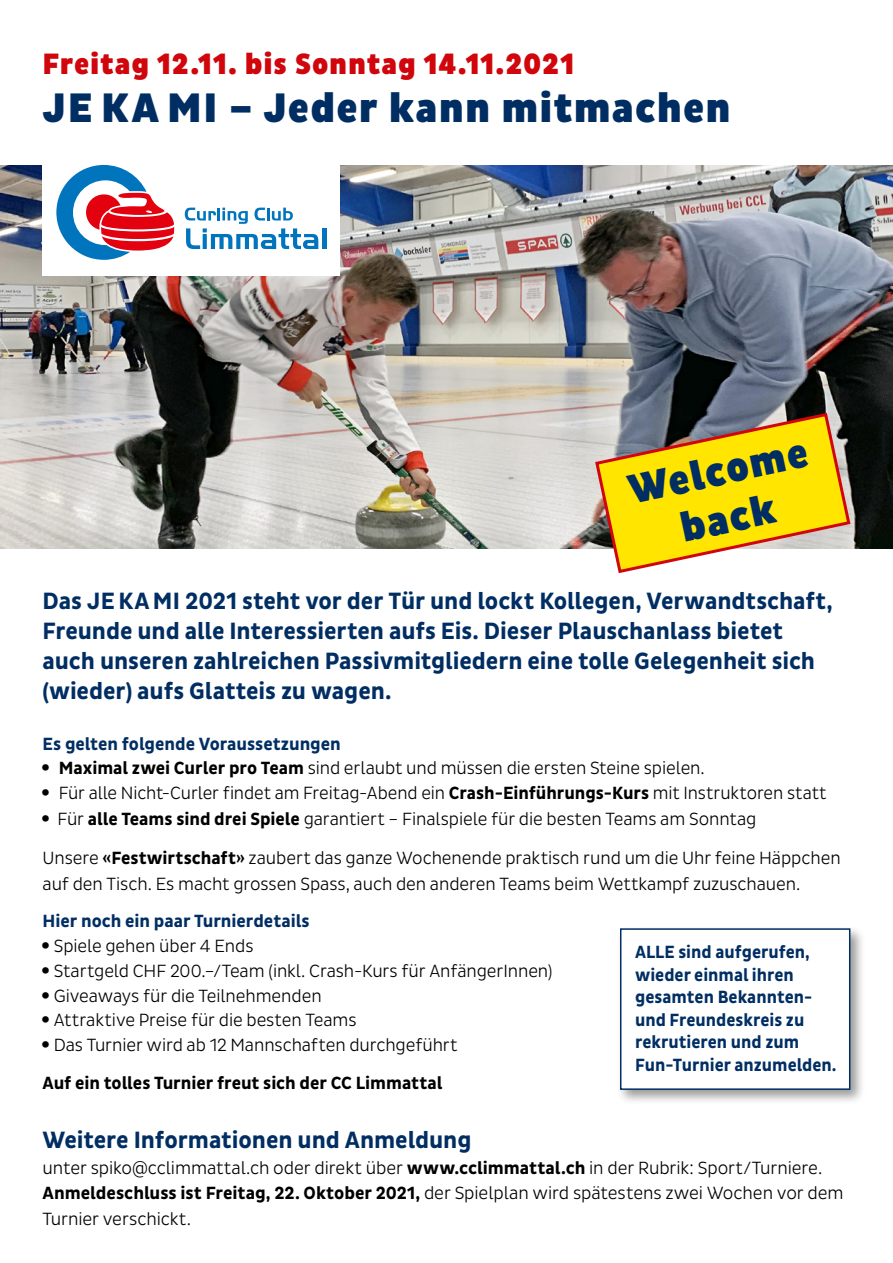
<style>
.page{position:relative;width:893px;height:1263px;background:#fff}
.page>*{position:absolute;margin:0;border:0;box-sizing:border-box;transform-origin:0 0}
.t1{font:900 42px/48px "Pluto Sans Cond";letter-spacing:.025em;color:#002e63;text-align:center}
.t2{font:900 30px "Pluto Sans Cond";letter-spacing:.025em;color:#d1050c}
.t3{font:700 24px/30px "Pluto Sans Cond";letter-spacing:-.005em;color:#002e63}
.t4{font:300 18px/25.5px "Pluto Sans Cond";letter-spacing:-.005em;color:#000}
.t5{font:700 18px/22.5px "Pluto Sans Cond";color:#002e63}
.s1{font-family:"Univers Com 65";font-weight:700}
.s2{font-weight:700}
</style>
<div class="page">
<img style="left:0;top:166px;width:893px;height:383px">
<div style="left:617px;top:925px;width:249px;height:180px;background:#000;opacity:.4"></div>
<div style="left:620px;top:928px;width:230px;height:162px;background:#fff;border:2px solid #002e63"></div>
<div style="left:43px;top:154px;width:297px;height:122px;background:#fff"></div>
<hr style="left:322px;top:228px;width:4px;height:21px;background:#0075be">
<svg style="left:185px;top:208px;width:133px;height:41px"></svg>
<svg style="left:56px;top:165px;width:118px;height:95px"></svg>
<svg style="left:593px;top:411px;width:259px;height:162px"></svg>
<h2 class="t2" style="left:43px;top:47px;width:533px">Freitag 12.11. bis Sonntag 14.11.2021</h2>
<h1 class="t1" style="left:43px;top:85px;width:689px">JE KA MI – Jeder kann mitmachen</h1>
<h1 class="t1" style="left:624px;top:468px;width:184px;rotate:-12deg">Welcome back</h1>
<p class="t3" style="left:43px;top:586px;width:792px">Das JEKA MI 2021 steht vor der Tür und lockt Kollegen, Verwandtschaft, Freunde und alle Interessierten aufs Eis. Dieser Plauschanlass bietet auch unseren zahlreichen Passivmitgliedern eine tolle Gelegenheit sich (wieder) aufs Glatteis zu wagen.</p>
<p class="t5" style="left:43px;top:733px;width:300px">Es gelten folgende Voraussetzungen</p>
<p class="t4" style="left:43px;top:756px;width:664px"><span class="s1">•</span> <span class="s2">Maximal zwei Curler pro Team</span> sind erlaubt und müssen die ersten Steine spielen.</p>
<p class="t4" style="left:43px;top:780px;width:786px"><span class="s1">•</span> Für alle Nicht-Curler findet am Freitag-Abend ein <span class="s2">Crash-Einführungs-Kurs</span> mit Instruktoren statt</p>
<p class="t4" style="left:43px;top:806px;width:715px"><span class="s1">•</span> Für <span class="s2">alle Teams sind drei Spiele</span> garantiert – Finalspiele für die besten Teams am Sonntag</p>
<p class="t4" style="left:43px;top:846px;width:800px">Unsere <span class="s2">«Festwirtschaft»</span> zaubert das ganze Wochenende praktisch rund um die Uhr feine Häppchen auf den Tisch. Es macht grossen Spass, auch den anderen Teams beim Wettkampf zuzuschauen.</p>
<p class="t5" style="left:43px;top:910px;width:269px">Hier noch ein paar Turnierdetails</p>
<p class="t4" style="left:43px;top:933px;width:213px"><span class="s1">•</span> Spiele gehen über 4 Ends</p>
<p class="t4" style="left:43px;top:958px;width:511px"><span class="s1">•</span> Startgeld CHF 200.–/Team (inkl. Crash-Kurs für AnfängerInnen)</p>
<p class="t4" style="left:43px;top:983px;width:281px"><span class="s1">•</span> Giveaways für die Teilnehmenden</p>
<p class="t4" style="left:43px;top:1008px;width:316px"><span class="s1">•</span> Attraktive Preise für die besten Teams</p>
<p class="t4" style="left:43px;top:1026px;width:417px;line-height:37.5px"><span class="s1">•</span> Das Turnier wird ab 12 Mannschaften durchgeführt<br><span class="s2">Auf ein tolles Turnier freut sich der CC Limmattal</span></p>
<p class="t5" style="left:635px;top:941px;width:203px">ALLE sind aufgerufen, wieder einmal ihren gesamten Bekannten&shy;und Freundeskreis zu rekrutieren und zum<br>Fun-Turnier anzumelden.</p>
<h3 class="t3" style="left:43px;top:1126px;width:430px">Weitere Informationen und Anmeldung</h3>
<p class="t4" style="left:43px;top:1155px;width:803px">unter spiko@cclimmattal.ch oder direkt über <span class="s2">www.cclimmattal.ch</span> in der Rubrik: Sport/Turniere.<br><span class="s2">Anmeldeschluss ist Freitag, 22. Oktober 2021,</span> der Spielplan wird spätestens zwei Wochen vor dem<br>Turnier verschickt.</p>
</div>
